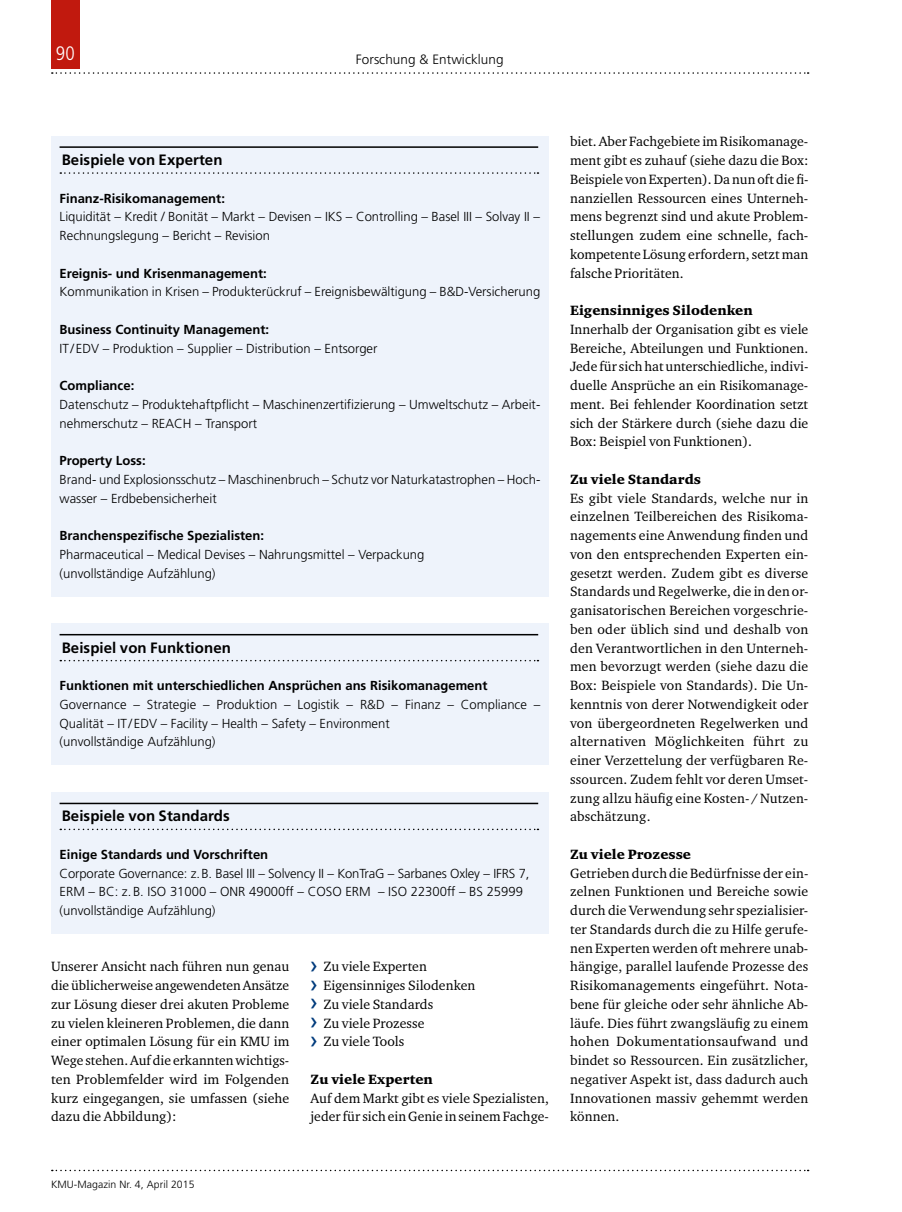
<style>
.page{position:relative;width:902px;height:1212px;background:#fff}
.page>*{position:absolute;margin:0;border:0;box-sizing:border-box;transform-origin:0 0}
.t1{font:300 condensed 19.5px "Frutiger LT Std";color:#fff}
.t2{font:700 15px "Frutiger LT Std";letter-spacing:.005em;color:#000}
.t3{font:13.8px/18.8px "Charter ITC Std";letter-spacing:.005em;color:#000;text-align:justify}
.t4{font:900 13.8px "Charter ITC Std";letter-spacing:.005em;color:#000}
.t5{font:300 13.5px "Frutiger LT Std";letter-spacing:.005em;color:#000}
.t6{font:300 13.05px/18.8px "Frutiger LT Std";color:#000}
.t7{font:700 13.05px "Frutiger LT Std";color:#000}
.t8{font:300 10.5px "Frutiger LT Std";letter-spacing:.005em;color:#000}
.s1{font-family:"Frutiger LT Std";font-size:24px;color:#003b7c}
</style>
<div class="page">
<svg style="left:52px;top:72px;width:756px;height:2px"></svg>
<svg style="left:52px;top:1170px;width:756px;height:1px"></svg>
<div style="left:51px;top:0;width:29px;height:68px;background:#c1190e"></div>
<div style="left:51px;top:136px;width:498px;height:460px;background:#eef3fb"></div>
<hr style="left:60px;top:146px;width:478px;height:2px;background:#000">
<svg style="left:60px;top:172px;width:478px;height:2px"></svg>
<div style="left:51px;top:623px;width:498px;height:142px;background:#eef3fb"></div>
<hr style="left:60px;top:634px;width:478px;height:1px;background:#000">
<svg style="left:60px;top:660px;width:478px;height:1px"></svg>
<div style="left:51px;top:792px;width:498px;height:142px;background:#eef3fb"></div>
<hr style="left:60px;top:803px;width:478px;height:1px;background:#000">
<svg style="left:60px;top:829px;width:478px;height:1px"></svg>
<h1 class="t1" style="left:56px;top:42px;width:21px">90</h1>
<p class="t5" style="left:356px;top:51px;width:149px">Forschung &amp; Entwicklung</p>
<p class="t2" style="left:62px;top:151px;width:162px">Beispiele von Experten</p>
<p class="t7" style="left:60px;top:190px;width:167px">Finanz-Risikomanagement:</p>
<p class="t6" style="left:60px;top:208px;width:482px">Liquidität – Kredit / Bonität – Markt – Devisen – IKS – Controlling – Basel III – Solvay II –<br>Rechnungslegung – Bericht – Revision</p>
<p class="t7" style="left:60px;top:265px;width:209px">Ereignis- und Krisenmanagement:</p>
<p class="t6" style="left:60px;top:283px;width:482px">Kommunikation in Krisen – Produkterückruf – Ereignisbewältigung – B&amp;D-Versicherung</p>
<p class="t7" style="left:60px;top:322px;width:211px">Business Continuity Management:</p>
<p class="t6" style="left:60px;top:339px;width:319px">IT / EDV – Produktion – Supplier – Distribution – Entsorger</p>
<p class="t7" style="left:60px;top:378px;width:76px">Compliance:</p>
<p class="t6" style="left:60px;top:395px;width:482px">Datenschutz – Produktehaftpflicht – Maschinenzertifizierung – Umweltschutz – Arbeit&shy;nehmerschutz – REACH – Transport</p>
<p class="t7" style="left:60px;top:453px;width:88px">Property Loss:</p>
<p class="t6" style="left:60px;top:470px;width:482px">Brand- und Explosionsschutz – Maschinenbruch – Schutz vor Naturkatastrophen – Hoch&shy;wasser – Erdbebensicherheit</p>
<p class="t7" style="left:60px;top:528px;width:206px">Branchenspezifische Spezialisten:</p>
<p class="t6" style="left:60px;top:545px;width:366px">Pharmaceutical – Medical Devises – Nahrungsmittel – Verpackung (unvollständige Aufzählung)</p>
<p class="t2" style="left:62px;top:639px;width:171px">Beispiel von Funktionen</p>
<p class="t7" style="left:60px;top:678px;width:429px">Funktionen mit unterschiedlichen Ansprüchen ans Risikomanagement</p>
<p class="t6" style="left:60px;top:695px;width:482px">Governance – Strategie – Produktion – Logistik – R&amp;D – Finanz – Compliance –<br>Qualität – IT/EDV – Facility – Health – Safety – Environment<br>(unvollständige Aufzählung)</p>
<p class="t2" style="left:62px;top:807px;width:170px">Beispiele von Standards</p>
<p class="t7" style="left:60px;top:847px;width:210px">Einige Standards und Vorschriften</p>
<p class="t6" style="left:60px;top:864px;width:471px">Corporate Governance: z.B. Basel III – Solvency II – KonTraG – Sarbanes Oxley – IFRS 7,<br>ERM – BC: z.B. ISO 31000 – ONR 49000ff – COSO ERM – ISO 22300ff – BS 25999 (unvollständige Aufzählung)</p>
<p class="t3" style="left:51px;top:957px;width:240px">Unserer Ansicht nach führen nun genau die üblicherweise angewendeten Ansätze zur Lösung dieser drei akuten Probleme zu vielen kleineren Problemen, die dann einer optimalen Lösung für ein KMU im Wege stehen. Auf die erkannten wichtigs&shy;ten Problemfelder wird im Folgenden kurz eingegangen, sie umfassen (siehe dazu die Abbildung):</p>
<p class="t3" style="left:310px;top:957px;width:166px;text-align:left"><span class="s1">›</span> Zu viele Experten<br><span class="s1">›</span> Eigensinniges Silodenken <span class="s1">›</span> Zu viele Standards<br><span class="s1">›</span> Zu viele Prozesse<br><span class="s1">›</span> Zu viele Tools</p>
<p class="t4" style="left:310px;top:1071px;width:124px">Zu viele Experten</p>
<p class="t3" style="left:310px;top:1088px;width:240px">Auf dem Markt gibt es viele Spezialisten, jeder für sich ein Genie in seinem Fachge-</p>
<p class="t3" style="left:570px;top:132px;width:240px">biet. Aber Fachgebiete im Risikomanage&shy;ment gibt es zuhauf (siehe dazu die Box:<br>Beispiele von Experten). Da nun oft die fi&shy;nanziellen Ressourcen eines Unterneh&shy;mens begrenzt sind und akute Problem&shy;stellungen zudem eine schnelle, fach&shy;kompetente Lösung erfordern, setzt man falsche Prioritäten.</p>
<p class="t4" style="left:570px;top:302px;width:184px">Eigensinniges Silodenken</p>
<p class="t3" style="left:570px;top:319px;width:240px">Innerhalb der Organisation gibt es viele Bereiche, Abteilungen und Funktionen.<br>Jede für sich hat unterschiedliche, indivi&shy;duelle Ansprüche an ein Risikomanage&shy;ment. Bei fehlender Koordination setzt sich der Stärkere durch (siehe dazu die Box: Beispiel von Funktionen).</p>
<p class="t4" style="left:570px;top:471px;width:132px">Zu viele Standards</p>
<p class="t3" style="left:570px;top:488px;width:240px">Es gibt viele Standards, welche nur in einzelnen Teilbereichen des Risikoma&shy;nagements eine Anwendung finden und von den entsprechenden Experten ein&shy;gesetzt werden. Zudem gibt es diverse Standards und Regelwerke, die in den or&shy;ganisatorischen Bereichen vorgeschrie&shy;ben oder üblich sind und deshalb von den Verantwortlichen in den Unterneh&shy;men bevorzugt werden (siehe dazu die Box: Beispiele von Standards). Die Un&shy;kenntnis von derer Notwendigkeit oder von übergeordneten Regelwerken und alternativen Möglichkeiten führt zu einer Verzettelung der verfügbaren Re&shy;ssourcen. Zudem fehlt vor deren Umset&shy;zung allzu häufig eine Kosten- / Nutzen&shy;abschätzung.</p>
<p class="t4" style="left:570px;top:846px;width:122px">Zu viele Prozesse</p>
<p class="t3" style="left:570px;top:863px;width:240px">Getrieben durch die Bedürfnisse der ein&shy;zelnen Funktionen und Bereiche sowie durch die Verwendung sehr spezialisier&shy;ter Standards durch die zu Hilfe gerufe&shy;nen Experten werden oft mehrere unab&shy;hängige, parallel laufende Prozesse des Risikomanagements eingeführt. Nota&shy;bene für gleiche oder sehr ähnliche Ab&shy;läufe. Dies führt zwangsläufig zu einem hohen Dokumentationsaufwand und bindet so Ressourcen. Ein zusätzlicher, negativer Aspekt ist, dass dadurch auch Innovationen massiv gehemmt werden können.</p>
<p class="t8" style="left:51px;top:1178px;width:145px">KMU-Magazin Nr. 4, April 2015</p>
</div>
